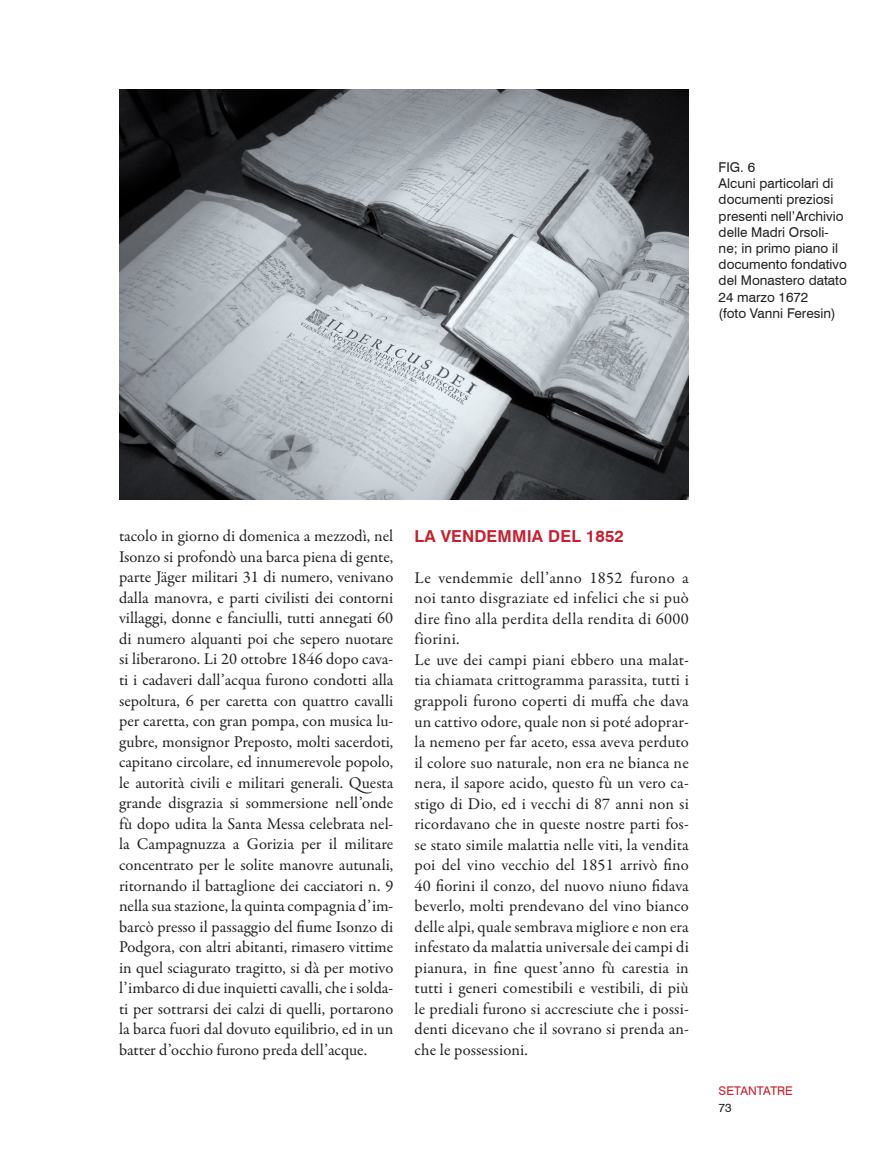
<style>
.page{position:relative;width:893px;height:1174px;background:#fff}
.page>*{position:absolute;margin:0;border:0;box-sizing:border-box;transform-origin:0 0}
.t1{font:16.5px/20.5px "Garamond Premr Pro";letter-spacing:.01em;color:#231f20;text-align:justify}
.t2{font:700 16.5px "Swiss 721 BT";letter-spacing:.01em;color:#c7202f}
.t3{font:13.5px/16.2px "Swiss 721 BT";color:#231f20}
.t4{font:12px "Swiss 721 BT";color:#c7202f}
.t5{font:12px "Swiss 721 BT";color:#231f20}
</style>
<div class="page">
<img style="left:119px;top:89px;width:570px;height:410px">
<p class="t3" style="left:719px;top:158px;width:38px">FIG. 6</p>
<p class="t3" style="left:719px;top:175px;width:130px">Alcuni particolari di documenti preziosi presenti nell’Archivio delle Madri Orsoli&shy;ne; in primo piano il documento fondativo del Monastero datato<br>24 marzo 1672</p>
<p class="t3" style="left:719px;top:304px;width:119px">(foto Vanni Feresin)</p>
<p class="t1" style="left:119px;top:526px;width:276px">tacolo in giorno di domenica a mezzodì, nel Isonzo si profondò una barca piena di gente, parte Jäger militari 31 di numero, venivano dalla manovra, e parti civilisti dei contorni villaggi, donne e fanciulli, tutti annegati 60 di numero alquanti poi che sepero nuotare si liberarono. Li 20 ottobre 1846 dopo cava&shy;ti i cadaveri dall’acqua furono condotti alla sepoltura, 6 per caretta con quattro cavalli per caretta, con gran pompa, con musica lu&shy;gubre, monsignor Preposto, molti sacerdoti, capitano circolare, ed innumerevole popolo, le autorità civili e militari generali. Questa grande disgrazia si sommersione nell’onde fù dopo udita la Santa Messa celebrata nel&shy;la Campagnuzza a Gorizia per il militare concentrato per le solite manovre autunali, ritornando il battaglione dei cacciatori n. 9 nella sua stazione, la quinta compagnia d’im&shy;barcò presso il passaggio del fiume Isonzo di Podgora, con altri abitanti, rimasero vittime in quel sciagurato tragitto, si dà per motivo l’imbarco di due inquietti cavalli, che i solda&shy;ti per sottrarsi dei calzi di quelli, portarono la barca fuori dal dovuto equilibrio, ed in un batter d’occhio furono preda dell’acque.</p>
<p class="t2" style="left:415px;top:524px;width:211px">LA VENDEMMIA DEL 1852</p>
<p class="t1" style="left:415px;top:568px;width:276px">Le vendemmie dell’anno 1852 furono a noi tanto disgraziate ed infelici che si può dire fino alla perdita della rendita di 6000 fiorini.</p>
<p class="t1" style="left:415px;top:650px;width:276px">Le uve dei campi piani ebbero una malat&shy;tia chiamata crittogramma parassita, tutti i grappoli furono coperti di muffa che dava un cattivo odore, quale non si poté adoprar&shy;la nemeno per far aceto, essa aveva perduto il colore suo naturale, non era ne bianca ne nera, il sapore acido, questo fù un vero ca&shy;stigo di Dio, ed i vecchi di 87 anni non si ricordavano che in queste nostre parti fos&shy;se stato simile malattia nelle viti, la vendita poi del vino vecchio del 1851 arrivò fino 40 fiorini il conzo, del nuovo niuno fidava beverlo, molti prendevano del vino bianco delle alpi, quale sembrava migliore e non era infestato da malattia universale dei campi di pianura, in fine quest’anno fù carestia in tutti i generi comestibili e vestibili, di più le prediali furono si accresciute che i possi&shy;denti dicevano che il sovrano si prenda an&shy;che le possessioni.</p>
<p class="t4" style="left:719px;top:1082px;width:76px">SETANTATRE</p>
<p class="t5" style="left:719px;top:1099px;width:15px">73</p>
</div>
